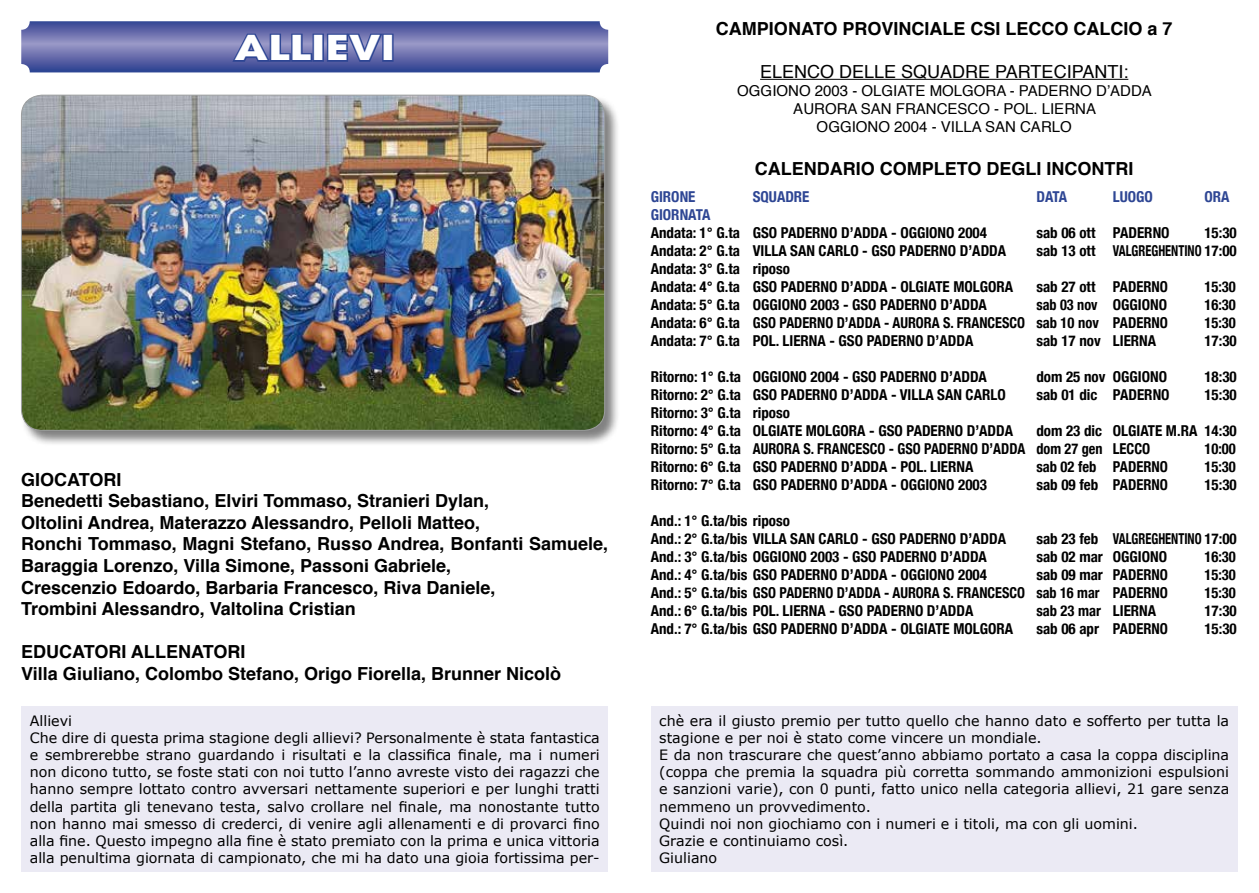
<style>
.page{position:relative;width:1259px;height:893px;background:#fff}
.page>*{position:absolute;margin:0;border:0;box-sizing:border-box;transform-origin:0 0}
.t1{font:700 34.05px "Avant Garde";color:#fff;scale:1.3 1}
.t2{font:700 18px/21.6px "Helvetica";color:#000}
.t3{font:18px "Helvetica";color:#000}
.t4{font:700 condensed 15px/18px "Helvetica Neue";color:#000}
.t5{font:15px "Helvetica";color:#000}
.t6{font:700 condensed 15px "Helvetica Neue";color:#000;scale:.95 1}
.t7{font:700 condensed 15px "Helvetica Neue";color:#2e4694}
.t8{font:700 condensed 15px "Helvetica Neue";color:#000;scale:.83 1}
.t9{font:14.25px/17.1px "Verdana";color:#000}
</style>
<div class="page">
<div style="left:21px;top:94px;width:599px;height:352px;background:#000;opacity:.5"></div>
<img style="left:21px;top:95px;width:584px;height:335px">
<svg style="left:21px;top:21px;width:587px;height:51px;background:#6169a9"></svg>
<div style="left:382px;top:34px;width:11px;height:28px;border:3px solid #2e4694"></div>
<hr style="left:760px;top:79px;width:368px;height:1px;background:#000">
<div style="left:21px;top:707px;width:587px;height:165px;background:#ebeaf4"></div>
<div style="left:651px;top:707px;width:586px;height:165px;background:#ebeaf4"></div>
<h1 class="t1" style="left:234px;top:26px;width:125px">ALLIEVI</h1>
<p class="t2" style="left:21px;top:469px;width:588px">GIOCATORI<br>Benedetti Sebastiano, Elviri Tommaso, Stranieri Dylan,<br>Oltolini Andrea, Materazzo Alessandro, Pelloli Matteo,<br>Ronchi Tommaso, Magni Stefano, Russo Andrea, Bonfanti Samuele, Baraggia Lorenzo, Villa Simone, Passoni Gabriele,<br>Crescenzio Edoardo, Barbaria Francesco, Riva Daniele,<br>Trombini Alessandro, Valtolina Cristian</p>
<p class="t2" style="left:21px;top:641px;width:541px">EDUCATORI ALLENATORI<br>Villa Giuliano, Colombo Stefano, Origo Fiorella, Brunner Nicolò</p>
<p class="t2" style="left:716px;top:18px;width:458px">CAMPIONATO PROVINCIALE CSI LECCO CALCIO a 7</p>
<p class="t3" style="left:760px;top:58px;width:370px">ELENCO DELLE SQUADRE PARTECIPANTI:</p>
<p class="t5" style="left:737px;top:79px;width:12px">OGGIONO</p>
<p class="t5" style="left:815px;top:79px;width:57px">2003 - OLGIATE</p>
<p class="t5" style="left:929px;top:79px;width:12px">MOLGORA</p>
<p class="t5" style="left:1009px;top:79px;width:21px">- PADERNO</p>
<p class="t5" style="left:1096px;top:79px;width:26px">D’ADDA</p>
<p class="t5" style="left:793px;top:97px;width:12px">AURORA</p>
<p class="t5" style="left:861px;top:97px;width:11px">SAN</p>
<p class="t5" style="left:896px;top:97px;width:12px">FRANCESCO</p>
<p class="t5" style="left:994px;top:97px;width:20px">- POL</p>
<p class="t5" style="left:1033px;top:97px;width:19px">. LIERNA</p>
<p class="t5" style="left:816px;top:115px;width:12px">OGGIONO</p>
<p class="t5" style="left:894px;top:115px;width:56px">2004 - VILLA</p>
<p class="t5" style="left:985px;top:115px;width:11px">SAN</p>
<p class="t5" style="left:1020px;top:115px;width:12px">CARLO</p>
<p class="t2" style="left:755px;top:158px;width:380px">CALENDARIO COMPLETO DEGLI INCONTRI</p>
<p class="t7" style="left:651px;top:184px;width:46px">GIRONE</p>
<p class="t7" style="left:753px;top:184px;width:58px">SQUADRE</p>
<p class="t7" style="left:1036px;top:184px;width:32px">DATA</p>
<p class="t7" style="left:1113px;top:184px;width:42px">LUOGO</p>
<p class="t7" style="left:1204px;top:184px;width:27px">ORA</p>
<p class="t7" style="left:651px;top:202px;width:61px">GIORNATA</p>
<p class="t4" style="left:651px;top:222px;width:259px">ANDATA: 1° G.TA GSO PADERNO D’ADDA - OGGIONO</p>
<p class="t4" style="left:958px;top:222px;width:30px">2004</p>
<p class="t4" style="left:1036px;top:222px;width:135px">SAB 06 OTT PADERNO</p>
<p class="t4" style="left:1204px;top:222px;width:34px">15:30</p>
<p class="t4" style="left:651px;top:240px;width:110px">ANDATA: 2° G.TA VILLA</p>
<p class="t4" style="left:790px;top:240px;width:9px">SAN</p>
<p class="t4" style="left:818px;top:240px;width:9px">CARLO</p>
<p class="t4" style="left:862px;top:240px;width:145px">- GSO PADERNO D’ADDA</p>
<p class="t4" style="left:1036px;top:240px;width:90px">SAB 13 OTT VALGREG</p>
<p class="t8" style="left:1158px;top:238px;width:17px">HENTINO</p>
<p class="t4" style="left:1204px;top:240px;width:34px">17:00</p>
<p class="t4" style="left:651px;top:258px;width:258px">ANDATA: 3° G.TA RIPOSO<br>ANDATA: 4° G.TA GSO PADERNO D’ADDA - OLGIATE</p>
<p class="t4" style="left:953px;top:276px;width:10px">MOLGORA</p>
<p class="t4" style="left:1036px;top:276px;width:133px">SAB 27 OTT PADERNO</p>
<p class="t4" style="left:1204px;top:276px;width:33px">15:30</p>
<p class="t4" style="left:651px;top:294px;width:111px">ANDATA: 5° G.TA OGGIONO</p>
<p class="t4" style="left:810px;top:294px;width:178px">2003 - GSO PADERNO D’ADDA</p>
<p class="t6" style="left:1036px;top:292px;width:90px">SAB 03 NOV OGGIONO</p>
<p class="t4" style="left:1204px;top:294px;width:33px">16:30</p>
<p class="t4" style="left:651px;top:312px;width:251px">ANDATA: 6° G.TA GSO PADERNO D’ADDA - AURORA</p>
<p class="t6" style="left:943px;top:310px;width:24px">S. FRANCESCO</p>
<p class="t4" style="left:1036px;top:312px;width:133px">SAB 10 NOV PADERNO</p>
<p class="t4" style="left:1204px;top:312px;width:33px">15:30</p>
<p class="t4" style="left:651px;top:330px;width:140px">ANDATA: 7° G.TA POL. LIERNA</p>
<p class="t4" style="left:829px;top:330px;width:145px">- GSO PADERNO D’ADDA</p>
<p class="t4" style="left:1036px;top:330px;width:85px">SAB 17 NOV LIERNA</p>
<p class="t4" style="left:1204px;top:330px;width:34px">17:30</p>
<p class="t4" style="left:651px;top:366px;width:111px">RITORNO: 1° G.TA OGGIONO</p>
<p class="t4" style="left:810px;top:366px;width:178px">2004 - GSO PADERNO D’ADDA</p>
<p class="t4" style="left:1036px;top:366px;width:86px">DOM 25 NOV OGGIONO</p>
<p class="t4" style="left:1204px;top:366px;width:34px">18:30</p>
<p class="t4" style="left:651px;top:384px;width:257px">RITORNO: 2° G.TA GSO PADERNO D’ADDA - VILLA</p>
<p class="t4" style="left:937px;top:384px;width:9px">SAN</p>
<p class="t4" style="left:965px;top:384px;width:9px">CARLO</p>
<p class="t4" style="left:1036px;top:384px;width:135px">SAB 01 DIC PADERNO</p>
<p class="t4" style="left:1204px;top:384px;width:34px">15:30</p>
<p class="t4" style="left:651px;top:402px;width:141px">RITORNO: 3° G.TA RIPOSO<br>RITORNO: 4° G.TA OLGIATE</p>
<p class="t4" style="left:806px;top:420px;width:10px">MOLGORA</p>
<p class="t4" style="left:869px;top:420px;width:145px">- GSO PADERNO D’ADDA</p>
<p class="t4" style="left:1036px;top:420px;width:85px">DOM 23 DIC OLGIATE</p>
<p class="t4" style="left:1166px;top:420px;width:72px">M.RA 14:30</p>
<p class="t4" style="left:651px;top:438px;width:111px">RITORNO: 5° G.TA AURORA</p>
<p class="t6" style="left:803px;top:436px;width:24px">S. FRANCESCO</p>
<p class="t6" style="left:888px;top:436px;width:252px">- GSO PADERNO D’ADDA DOM 27 GEN LECCO</p>
<p class="t4" style="left:1204px;top:438px;width:33px">10:00</p>
<p class="t4" style="left:651px;top:456px;width:288px">RITORNO: 6° G.TA GSO PADERNO D’ADDA - POL. LIERNA</p>
<p class="t4" style="left:1036px;top:456px;width:133px">SAB 02 FEB PADERNO</p>
<p class="t4" style="left:1204px;top:456px;width:33px">15:30</p>
<p class="t4" style="left:651px;top:474px;width:259px">RITORNO: 7° G.TA GSO PADERNO D’ADDA - OGGIONO</p>
<p class="t4" style="left:958px;top:474px;width:30px">2003</p>
<p class="t4" style="left:1036px;top:474px;width:133px">SAB 09 FEB PADERNO</p>
<p class="t4" style="left:1204px;top:474px;width:34px">15:30</p>
<p class="t4" style="left:651px;top:510px;width:141px">AND.: 1° G.TA/BIS RIPOSO<br>AND.: 2° G.TA/BIS VILLA</p>
<p class="t4" style="left:790px;top:528px;width:9px">SAN</p>
<p class="t4" style="left:818px;top:528px;width:9px">CARLO</p>
<p class="t4" style="left:862px;top:528px;width:145px">- GSO PADERNO D’ADDA</p>
<p class="t4" style="left:1036px;top:528px;width:90px">SAB 23 FEB VALGREG</p>
<p class="t8" style="left:1158px;top:526px;width:17px">HENTINO</p>
<p class="t4" style="left:1204px;top:528px;width:34px">17:00</p>
<p class="t4" style="left:651px;top:546px;width:111px">AND.: 3° G.TA/BIS OGGIONO</p>
<p class="t4" style="left:810px;top:546px;width:178px">2003 - GSO PADERNO D’ADDA</p>
<p class="t4" style="left:1036px;top:546px;width:86px">SAB 02 MAR OGGIONO</p>
<p class="t4" style="left:1204px;top:546px;width:33px">16:30</p>
<p class="t4" style="left:651px;top:564px;width:259px">AND.: 4° G.TA/BIS GSO PADERNO D’ADDA - OGGIONO</p>
<p class="t4" style="left:958px;top:564px;width:30px">2004</p>
<p class="t4" style="left:1036px;top:564px;width:133px">SAB 09 MAR PADERNO</p>
<p class="t4" style="left:1204px;top:564px;width:33px">15:30</p>
<p class="t4" style="left:651px;top:582px;width:251px">AND.: 5° G.TA/BIS GSO PADERNO D’ADDA - AURORA</p>
<p class="t6" style="left:943px;top:580px;width:24px">S. FRANCESCO</p>
<p class="t6" style="left:1036px;top:580px;width:140px">SAB 16 MAR PADERNO</p>
<p class="t4" style="left:1204px;top:582px;width:33px">15:30</p>
<p class="t4" style="left:651px;top:600px;width:140px">AND.: 6° G.TA/BIS POL. LIERNA</p>
<p class="t4" style="left:829px;top:600px;width:145px">- GSO PADERNO D’ADDA</p>
<p class="t4" style="left:1036px;top:600px;width:85px">SAB 23 MAR LIERNA</p>
<p class="t4" style="left:1204px;top:600px;width:34px">17:30</p>
<p class="t4" style="left:651px;top:618px;width:258px">AND.: 7° G.TA/BIS GSO PADERNO D’ADDA - OLGIATE</p>
<p class="t4" style="left:953px;top:618px;width:10px">MOLGORA</p>
<p class="t4" style="left:1036px;top:618px;width:133px">SAB 06 APR PADERNO</p>
<p class="t4" style="left:1204px;top:618px;width:34px">15:30</p>
<p class="t9" style="left:30px;top:712px;width:571px">Allievi<br>Che dire di questa prima stagione degli allievi? Personalmente è stata fantastica e sembrerebbe strano guardando i risultati e la classifica finale, ma i numeri non dicono tutto, se foste stati con noi tutto l’anno avreste visto dei ragazzi che hanno sempre lottato contro avversari nettamente superiori e per lunghi tratti della partita gli tenevano testa, salvo crollare nel finale, ma nonostante tutto non hanno mai smesso di crederci, di venire agli allenamenti e di provarci fino alla fine. Questo impegno alla fine è stato premiato con la prima e unica vittoria alla penultima giornata di campionato, che mi ha dato una gioia fortissima per-</p>
<p class="t9" style="left:659px;top:712px;width:571px">chè era il giusto premio per tutto quello che hanno dato e sofferto per tutta la stagione e per noi è stato come vincere un mondiale.<br>E da non trascurare che quest’anno abbiamo portato a casa la coppa disciplina (coppa che premia la squadra più corretta sommando ammonizioni espulsioni e sanzioni varie), con 0 punti, fatto unico nella categoria allievi, 21 gare senza nemmeno un provvedimento.<br>Quindi noi non giochiamo con i numeri e i titoli, ma con gli uomini.<br>Grazie e continuiamo così.<br>Giuliano</p>
</div>
